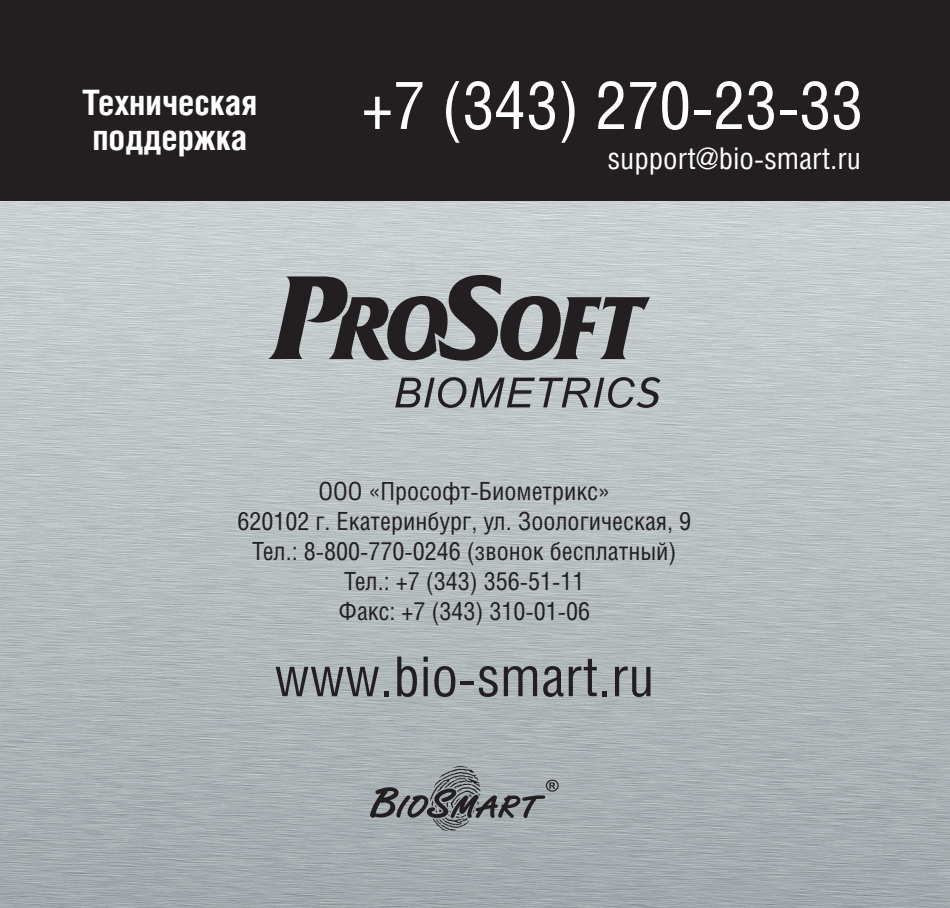
<style>
.page{position:relative;width:950px;height:908px;background:#fff}
.page>*{position:absolute;margin:0;border:0;box-sizing:border-box;transform-origin:0 0}
.Основной_абзац{font:66.5px "Helios Cond";color:#fff}
.Основной_абзац-2{font:55px "Helios Cond";color:#231f20}
.Основной_абзац-3{font:700 35px/35px "Helios Cond";color:#fff}
.Основной_абзац-4{font:30px "Helios Cond";color:#fff}
.Основной_абзац-5{font:25px "Helios Cond";color:#231f20}
</style>
<div class="page">
<img style="left:0;top:200px;width:950px;height:707px">
<div style="left:0;top:0;width:950px;height:200px;background:#231f20"></div>
<svg style="left:395px;top:377px;width:265px;height:31px;background:#8e9193"></svg>
<svg style="left:268px;top:275px;width:382px;height:85px;background:#7a7b7d"></svg>
<svg style="left:370px;top:765px;width:188px;height:65px;background:#8c9194"></svg>
<p class="Основной_абзац-3" style="left:82px;top:84px;width:177px">Техническая поддержка</p>
<p class="Основной_абзац" style="left:361px;top:65px;width:503px">+7 (343) 270-23-33</p>
<p class="Основной_абзац-4" style="left:607px;top:140px;width:255px">support@bio-smart.ru</p>
<p class="Основной_абзац-5" style="left:319px;top:476px;width:293px">ООО «Прософт-Биометрикс»</p>
<p class="Основной_абзац-5" style="left:237px;top:506px;width:455px">620102 г. Екатеринбург, ул. Зоологическая, 9</p>
<p class="Основной_абзац-5" style="left:252px;top:536px;width:426px">Тел.: 8-800-770-0246 (звонок бесплатный)</p>
<p class="Основной_абзац-5" style="left:344px;top:566px;width:242px">Тел.: +7 (343) 356-51-11</p>
<p class="Основной_абзац-5" style="left:338px;top:596px;width:253px">Факс: +7 (343) 310-01-06</p>
<p class="Основной_абзац-2" style="left:274px;top:643px;width:381px">www.bio-smart.ru</p>
</div>
